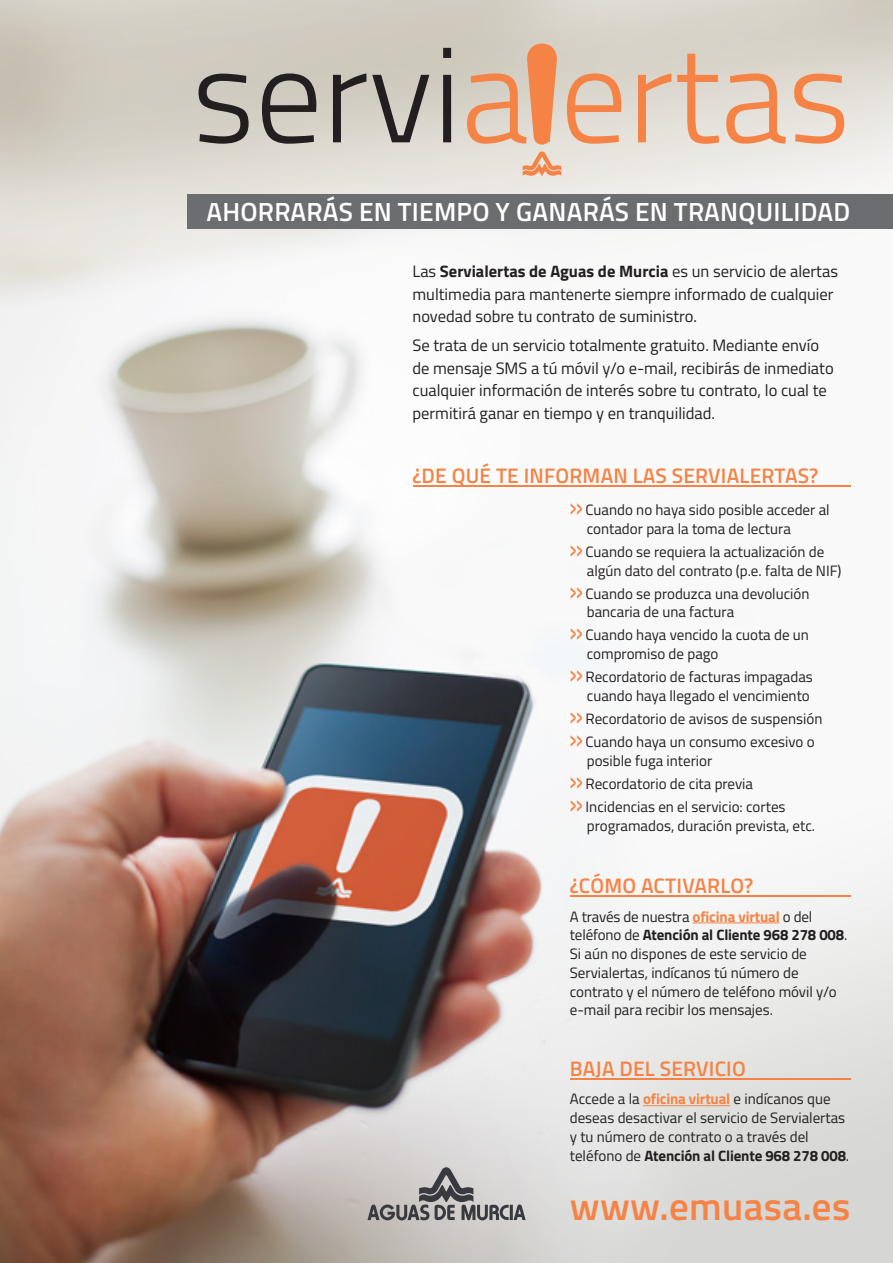
<style>
.page{position:relative;width:893px;height:1263px;background:#fff}
.page>*{position:absolute;margin:0;border:0;box-sizing:border-box;transform-origin:0 0}
.t1{font:300 135px "Titillium Web";color:#f58345}
.t2{font:600 39px "Titillium Web";letter-spacing:.005em;color:#f58345}
.t3{font:600 26.25px "Titillium Web";letter-spacing:.01em;color:#fff}
.t4{font:600 21px "Titillium Web";letter-spacing:.01em;color:#f58345}
.t5{font:16.5px/22.5px "Titillium Web";color:#231f20}
.t6{font:15px/18.8px "Titillium Web";color:#231f20}
.s1{color:#231f20}
.s2{font-weight:400}
.s3{font-weight:700}
.s4{font-weight:600;font-size:24px;color:#f58345}
.s5{font-weight:700;color:#f58345}
</style>
<div class="page">
<img style="left:0;top:0;width:893px;height:1263px">
<div style="left:188px;top:195px;width:705px;height:34px;background:#6c6d70"></div>
<hr style="left:413px;top:485px;width:437px;height:2px;background:#f58345">
<hr style="left:570px;top:895px;width:280px;height:2px;background:#f58345">
<hr style="left:570px;top:1078px;width:280px;height:2px;background:#f58345">
<hr style="left:692px;top:923px;width:88px;height:1px;background:#f58345">
<hr style="left:643px;top:1105px;width:87px;height:1px;background:#f58345">
<svg style="left:527px;top:44px;width:30px;height:101px;background:#ee9867"></svg>
<svg style="left:523px;top:151px;width:38px;height:25px"></svg>
<svg style="left:367px;top:1167px;width:159px;height:53px;background:#aba9a8"></svg>
<p class="t1" style="left:192px;top:-3px;width:660px"><span class="s1">servi</span>a<span class="s2">l</span>ertas</p>
<p class="t3" style="left:206px;top:192px;width:645px">AHORRARÁS EN TIEMPO Y GANARÁS EN TRANQUILIDAD</p>
<p class="t5" style="left:412px;top:260px;width:427px">Las <span class="s3">Servialertas de Aguas de Murcia</span> es un servicio de alertas multimedia para mantenerte siempre informado de cualquier novedad sobre tu contrato de suministro.</p>
<p class="t5" style="left:412px;top:333px;width:423px">Se trata de un servicio totalmente gratuito. Mediante envío de mensaje SMS a tú móvil y/o e-mail, recibirás de inmediato cualquier información de interés sobre tu contrato, lo cual te permitirá ganar en tiempo y en tranquilidad.</p>
<p class="t4" style="left:412px;top:460px;width:407px">¿DE QUÉ TE INFORMAN LAS SERVIALERTAS?</p>
<p class="t6" style="left:587px;top:500px;width:244px;text-indent:-17px"><span class="s4">&gt;&gt;</span> Cuando no haya sido posible acceder al contador para la toma de lectura</p>
<p class="t6" style="left:587px;top:542px;width:256px;text-indent:-17px"><span class="s4">&gt;&gt;</span> Cuando se requiera la actualización de algún dato del contrato (p.e. falta de NIF)</p>
<p class="t6" style="left:587px;top:583px;width:224px;text-indent:-17px"><span class="s4">&gt;&gt;</span> Cuando se produzca una devolución bancaria de una factura</p>
<p class="t6" style="left:587px;top:625px;width:224px;text-indent:-17px"><span class="s4">&gt;&gt;</span> Cuando haya vencido la cuota de un compromiso de pago</p>
<p class="t6" style="left:570px;top:667px;width:245px;text-align:right"><span class="s4">&gt;&gt;</span> Recordatorio de facturas impagadas cuando haya llegado el vencimiento</p>
<p class="t6" style="left:570px;top:709px;width:254px"><span class="s4">&gt;&gt;</span> Recordatorio de avisos de suspensión</p>
<p class="t6" style="left:587px;top:732px;width:229px;text-indent:-17px"><span class="s4">&gt;&gt;</span> Cuando haya un consumo excesivo o posible fuga interior</p>
<p class="t6" style="left:570px;top:773px;width:185px"><span class="s4">&gt;&gt;</span> Recordatorio de cita previa</p>
<p class="t6" style="left:587px;top:796px;width:230px;text-indent:-17px"><span class="s4">&gt;&gt;</span> Incidencias en el servicio: cortes programados, duración prevista, etc.</p>
<p class="t4" style="left:570px;top:870px;width:185px">¿CÓMO ACTIVARLO?</p>
<p class="t6" style="left:570px;top:906px;width:279px">A través de nuestra <span class="s5">oficina virtual</span> o del teléfono de <span class="s3">Atención al Cliente 968 278 008</span>.</p>
<p class="t6" style="left:570px;top:944px;width:268px">Si aún no dispones de este servicio de Servialertas, indícanos tú número de contrato y el número de teléfono móvil y/o e-mail para recibir los mensajes.</p>
<p class="t4" style="left:570px;top:1053px;width:178px">BAJA DEL SERVICIO</p>
<p class="t6" style="left:570px;top:1089px;width:281px">Accede a la <span class="s5">oficina virtual</span> e indícanos que deseas desactivar el servicio de Servialertas y tu número de contrato o a través del teléfono de <span class="s3">Atención al Cliente 968 278 008</span>.</p>
<p class="t2" style="left:570px;top:1177px;width:282px">www.emuasa.es</p>
</div>
